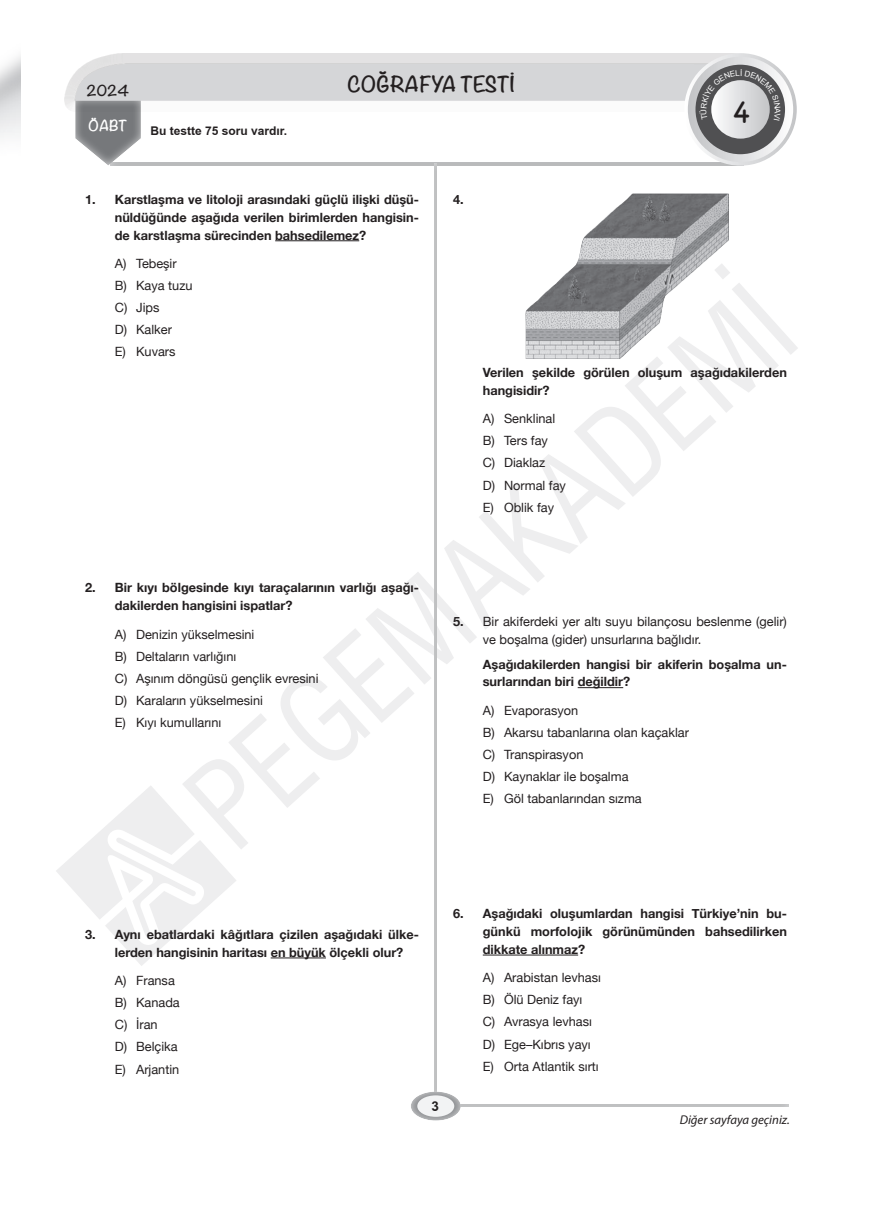
<style>
.page{position:relative;width:872px;height:1212px;background:#fff}
.page>*{position:absolute;margin:0;border:0;box-sizing:border-box;transform-origin:0 0}
.t1{font:31.5px "Chalkboard";color:#231f20}
.t2{font:700 19.5px "Noteworthy";color:#231f20}
.t3{font:700 13.5px "Noteworthy";color:#231f20}
.t4{font:700 13.5px "Noteworthy";color:#fff}
.t5{font:700 13.5px "TR Arial";color:#231f20}
.t6{font:12.75px/17.9px "Helvetica Neue";color:#231f20}
.bold_soru_koku_nosuz{font:700 12.75px/17.9px "Helvetica Neue";color:#231f20}
.t7{font:italic 12.75px "Myriad Pro";color:#231f20}
.t8{font:700 12px "TR Arial";color:#231f20}
.s1{font-weight:700}
</style>
<div class="page">
<svg style="left:183px;top:572px;width:294px;height:277px"></svg>
<svg style="left:444px;top:283px;width:354px;height:347px"></svg>
<svg style="left:56px;top:785px;width:180px;height:181px"></svg>
<div style="left:430px;top:1103px;width:360px;height:6px;background:#fff;opacity:.75"></div>
<div style="left:434px;top:163px;width:6px;height:936px;background:#fff;opacity:.75"></div>
<div style="left:410px;top:1091px;width:52px;height:30px;background:#fff;opacity:.75"></div>
<div style="left:417px;top:1095px;width:37px;height:22px;background:#f2f3f4;border-radius:50%"></div>
<hr style="left:275px;top:240px;width:84px;height:1px;background:#231f20">
<hr style="left:271px;top:957px;width:55px;height:1px;background:#231f20">
<hr style="left:577px;top:687px;width:46px;height:1px;background:#231f20">
<hr style="left:483px;top:955px;width:95px;height:1px;background:#231f20">
<img style="left:525px;top:193px;width:204px;height:166px">
<svg style="left:75px;top:53px;width:721px;height:113px"></svg>
<p class="t3" style="left:87px;top:79px;width:44px">2024</p>
<p class="t4" style="left:89px;top:114px;width:40px">ÖABT</p>
<p class="t8" style="left:150px;top:122px;width:138px">Bu testte 75 soru vardır.</p>
<h2 class="t2" style="left:347px;top:67px;width:169px">COĞRAFYA TESTİ</h2>
<p class="bold_soru_koku_nosuz" style="left:115px;top:191px;width:306px;text-align:justify;text-indent:-30px">1. Karstlaşma ve litoloji arasındaki güçlü ilişki düşü&shy;nüldüğünde aşağıda verilen birimlerden hangisin&shy;de karstlaşma sürecinden bahsedilemez?</p>
<p class="t6" style="left:115px;top:255px;width:63px">A) Tebeşir</p>
<p class="t6" style="left:115px;top:277px;width:79px">B) Kaya tuzu</p>
<p class="t6" style="left:115px;top:299px;width:46px">C) Jips</p>
<p class="t6" style="left:115px;top:322px;width:59px">D) Kalker</p>
<p class="t6" style="left:115px;top:344px;width:62px">E) Kuvars</p>
<p class="bold_soru_koku_nosuz" style="left:453px;top:190px;width:12px">4.</p>
<h1 class="t1" style="left:732px;top:92px;width:19px">4</h1>
<p class="bold_soru_koku_nosuz" style="left:115px;top:579px;width:306px;text-indent:-30px">2. Bir kıyı bölgesinde kıyı taraçalarının varlığı aşağı&shy;dakilerden hangisini ispatlar?</p>
<p class="t6" style="left:115px;top:626px;width:141px">A) Denizin yükselmesini</p>
<p class="t6" style="left:115px;top:648px;width:123px">B) Deltaların varlığını</p>
<p class="t6" style="left:115px;top:670px;width:205px">C) Aşınım döngüsü gençlik evresini</p>
<p class="t6" style="left:115px;top:692px;width:150px">D) Karaların yükselmesini</p>
<p class="t6" style="left:115px;top:714px;width:108px">E) Kıyı kumullarını</p>
<p class="bold_soru_koku_nosuz" style="left:483px;top:364px;width:306px">Verilen şekilde görülen oluşum aşağıdakilerden hangisidir?</p>
<p class="t6" style="left:483px;top:410px;width:74px">A) Senklinal</p>
<p class="t6" style="left:483px;top:433px;width:67px">B) Ters fay</p>
<p class="t6" style="left:483px;top:455px;width:64px">C) Diaklaz</p>
<p class="t6" style="left:483px;top:477px;width:85px">D) Normal fay</p>
<p class="t6" style="left:483px;top:499px;width:73px">E) Oblik fay</p>
<p class="t6" style="left:483px;top:614px;width:306px;text-indent:-30px"><span class="s1">5.</span> Bir akiferdeki yer altı suyu bilançosu beslenme (gelir) ve boşalma (gider) unsurlarına bağlıdır.</p>
<p class="bold_soru_koku_nosuz" style="left:483px;top:655px;width:306px">Aşağıdakilerden hangisi bir akiferin boşalma un&shy;surlarından biri değildir?</p>
<p class="t6" style="left:483px;top:702px;width:97px">A) Evaporasyon</p>
<p class="t6" style="left:483px;top:724px;width:208px">B) Akarsu tabanlarına olan kaçaklar</p>
<p class="t6" style="left:483px;top:746px;width:102px">C) Transpirasyon</p>
<p class="t6" style="left:483px;top:768px;width:147px">D) Kaynaklar ile boşalma</p>
<p class="t6" style="left:483px;top:790px;width:160px">E) Göl tabanlarından sızma</p>
<p class="bold_soru_koku_nosuz" style="left:115px;top:926px;width:306px;text-indent:-30px">3. Aynı ebatlardaki kâğıtlara çizilen aşağıdaki ülke&shy;lerden hangisinin haritası en büyük ölçekli olur?</p>
<p class="t6" style="left:115px;top:972px;width:61px">A) Fransa</p>
<p class="t6" style="left:115px;top:994px;width:66px">B) Kanada</p>
<p class="t6" style="left:115px;top:1016px;width:44px">C) İran</p>
<p class="t6" style="left:115px;top:1039px;width:64px">D) Belçika</p>
<p class="t6" style="left:115px;top:1061px;width:66px">E) Arjantin</p>
<p class="t5" style="left:431px;top:1097px;width:9px">3</p>
<p class="bold_soru_koku_nosuz" style="left:483px;top:905px;width:306px;text-align:justify;text-indent:-30px">6. Aşağıdaki oluşumlardan hangisi Türkiye’nin bu&shy;günkü morfolojik görünümünden bahsedilirken dikkate alınmaz?</p>
<p class="t6" style="left:483px;top:969px;width:120px">A) Arabistan levhası</p>
<p class="t6" style="left:483px;top:991px;width:101px">B) Ölü Deniz fayı</p>
<p class="t6" style="left:483px;top:1014px;width:111px">C) Avrasya levhası</p>
<p class="t6" style="left:483px;top:1036px;width:109px">D) Ege–Kıbrıs yayı</p>
<p class="t6" style="left:483px;top:1058px;width:117px">E) Orta Atlantik sırtı</p>
<p class="t7" style="left:679px;top:1111px;width:112px">Diğer sayfaya geçiniz.</p>
</div>
